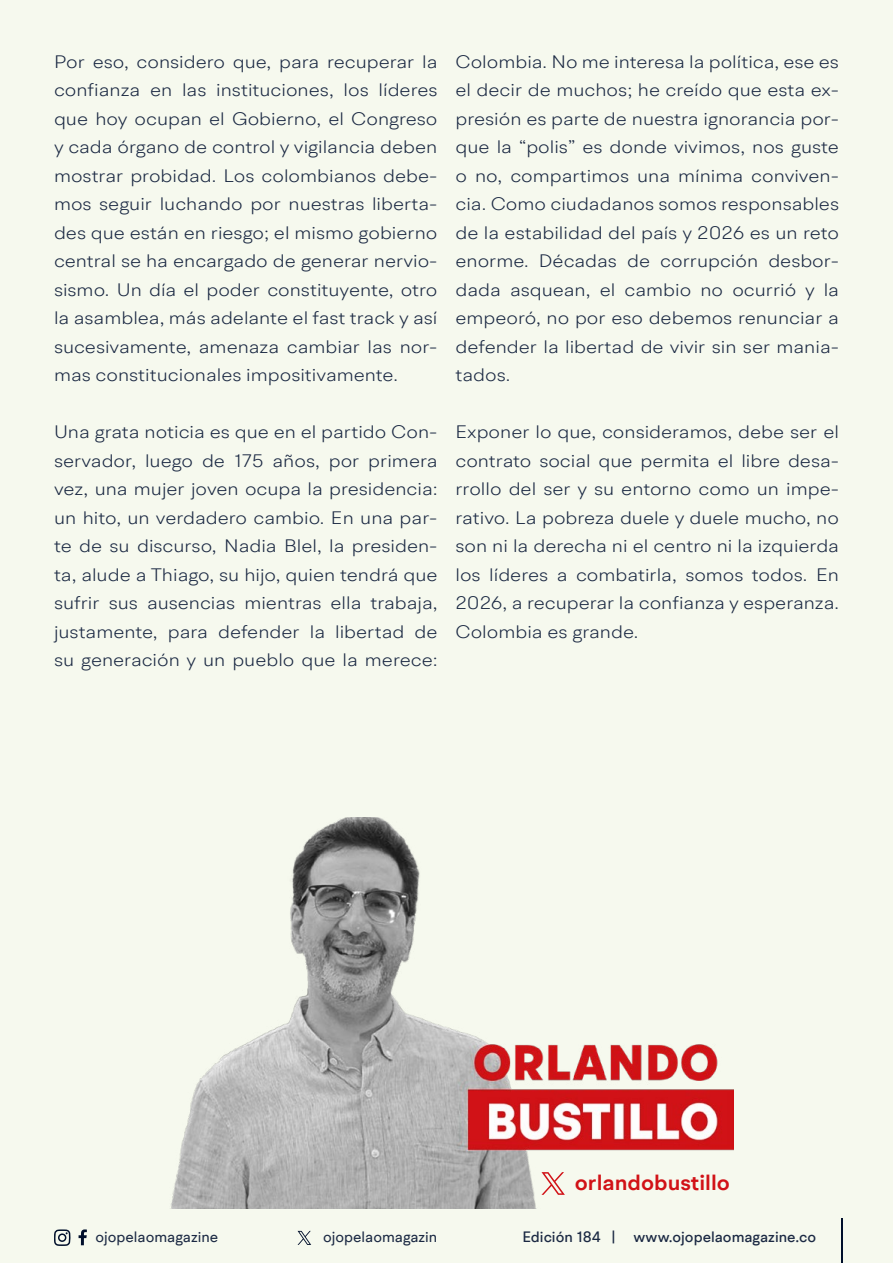
<style>
.page{position:relative;width:893px;height:1263px;background:#f6f9ee}
.page>*{position:absolute;margin:0;border:0;box-sizing:border-box;transform-origin:0 0}
.t1{font:600 21.45px "BR Hendrix";color:#d11217;scale:1.05 1}
.t2{font:300 18px/28.5px "BR Hendrix";color:#1b2943;text-align:justify;scale:1.11 1}
.t3{font:500 15px "BR Hendrix";color:#1b2943}
.t4{font:15px "BR Hendrix";color:#1b2943}
</style>
<div class="page">
<svg style="left:79px;top:1229px;width:8px;height:16px"></svg>
<svg style="left:54px;top:1229px;width:17px;height:17px"></svg>
<hr style="left:841px;top:1219px;width:1px;height:44px;background:#000f2b">
<svg style="left:298px;top:1231px;width:13px;height:14px"></svg>
<img style="left:170px;top:818px;width:563px;height:391px">
<svg style="left:541px;top:1172px;width:24px;height:23px"></svg>
<p class="t2" style="left:54px;top:47px;width:347px">Por eso, considero que, para recuperar la confianza en las instituciones, los líderes que hoy ocupan el Gobierno, el Congreso y cada órgano de control y vigilancia deben mostrar probidad. Los colombianos debe&shy;mos seguir luchando por nuestras liberta&shy;des que están en riesgo; el mismo gobierno central se ha encargado de generar nervio&shy;sismo. Un día el poder constituyente, otro la asamblea, más adelante el fast track y así sucesivamente, amenaza cambiar las nor&shy;mas constitucionales impositivamente.</p>
<p class="t2" style="left:54px;top:417px;width:347px">Una grata noticia es que en el partido Con&shy;servador, luego de 175 años, por primera vez, una mujer joven ocupa la presidencia: un hito, un verdadero cambio. En una par&shy;te de su discurso, Nadia Blel, la presiden&shy;ta, alude a Thiago, su hijo, quien tendrá que sufrir sus ausencias mientras ella trabaja, justamente, para defender la libertad de su generación y un pueblo que la merece:</p>
<p class="t2" style="left:455px;top:47px;width:347px">Colombia. No me interesa la política, ese es el decir de muchos; he creído que esta ex&shy;presión es parte de nuestra ignorancia por&shy;que la “polis” es donde vivimos, nos guste o no, compartimos una mínima conviven&shy;cia. Como ciudadanos somos responsables de la estabilidad del país y 2026 es un reto enorme. Décadas de corrupción desbor&shy;dada asquean, el cambio no ocurrió y la empeoró, no por eso debemos renunciar a defender la libertad de vivir sin ser mania&shy;tados.</p>
<p class="t2" style="left:455px;top:417px;width:347px">Exponer lo que, consideramos, debe ser el contrato social que permita el libre desa&shy;rrollo del ser y su entorno como un impe&shy;rativo. La pobreza duele y duele mucho, no son ni la derecha ni el centro ni la izquierda los líderes a combatirla, somos todos. En 2026, a recuperar la confianza y esperanza.<br>Colombia es grande.</p>
<p class="t1" style="left:575px;top:1169px;width:149px">orlandobustillo</p>
<p class="t4" style="left:96px;top:1227px;width:124px">ojopelaomagazine</p>
<p class="t4" style="left:323px;top:1227px;width:116px">ojopelaomagazin</p>
<p class="t3" style="left:522px;top:1227px;width:295px">Edición 184 | www.ojopelaomagazine.co</p>
</div>
